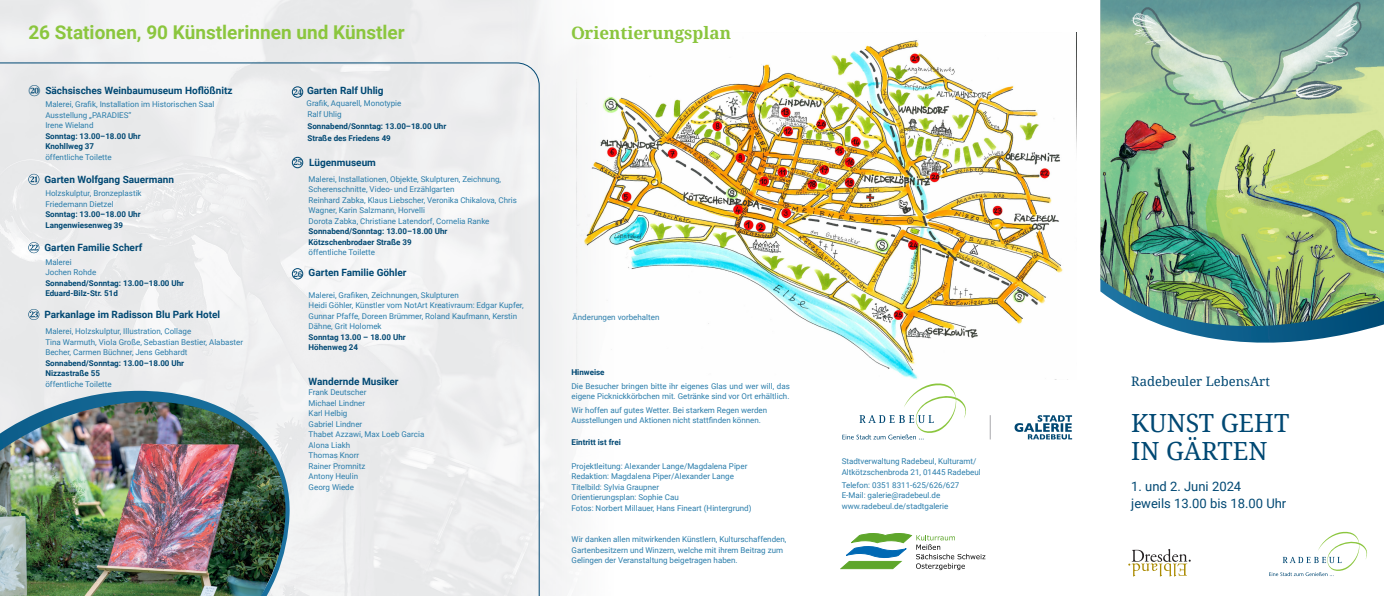
<style>
.page{position:relative;width:1384px;height:596px;background:#fff}
.page>*{position:absolute;margin:0;border:0;box-sizing:border-box;transform-origin:0 0}
.t1{font:25px/28px "Droid Serif";color:#004873}
.t2{font:700 19px "Roboto";color:#8bc63e}
.t3{font:700 17px "Droid Serif";color:#8bc63e}
.t4{font:13px "Roboto";color:#004873}
.Veranstaltungsort_fett{font:13px "Droid Serif";color:#004873}
.V-Ort{font:700 10px "Roboto";color:#004873}
.Veranstaltungsort_fett-2{font:700 10px "Roboto";color:#004873}
.Grundtext{font:8px/10.5px "Roboto";color:#2a7dab}
.Veranstaltungsort_fett-3{font:8px/10.5px "Roboto";color:#2a7dab}
.Veranstaltungsort_fett-4{font:700 8px/10.5px "Roboto";color:#004873}
.V-Ort-2{font:700 8px/12px "Roboto";color:#004873}
.V-Ort-3{font:8px/10.5px "Roboto";color:#2a7dab}
.Grundtext-2{font:700 8px "Roboto";color:#004873}
.Datum{font:700 8px "Roboto";color:#004873}
.t5{font:700 8px "Droid Serif";color:#004873}
.s1{font-family:"Cambria"}
.s2{font-weight:700;color:#004873}
.s3{font-weight:400;color:#2a7dab}
</style>
<div class="page">
<svg style="left:1269px;top:531px;width:98px;height:44px"></svg>
<img style="left:1100px;top:0;width:283px;height:278px">
<img style="left:1100px;top:278px;width:283px;height:65px">
<svg style="left:842px;top:383px;width:124px;height:56px"></svg>
<svg style="left:1014px;top:415px;width:58px;height:24px"></svg>
<svg style="left:989px;top:415px;width:1px;height:24px"></svg>
<svg style="left:1128px;top:549px;width:62px;height:27px"></svg>
<svg style="left:0;top:62px;width:540px;height:533px"></svg>
<img style="left:576px;top:33px;width:487px;height:346px">
<div style="left:292px;top:86px;width:11px;height:11px;border:1px solid #004873;border-radius:50%"></div>
<div style="left:292px;top:157px;width:11px;height:11px;border:1px solid #004873;border-radius:50%"></div>
<div style="left:292px;top:268px;width:11px;height:11px;border:1px solid #004873;border-radius:50%"></div>
<img style="left:0;top:390px;width:290px;height:205px">
<svg style="left:840px;top:533px;width:145px;height:36px"></svg>
<p class="t2" style="left:28px;top:19px;width:378px">26 Stationen, 90 Künstlerinnen und Künstler</p>
<p class="V-Ort" style="left:28px;top:83px;width:206px"><span class="s1">⑳</span> Sächsisches Weinbaumuseum Hoflößnitz</p>
<p class="Grundtext" style="left:45px;top:98px;width:170px">Malerei, Grafik, Installation im Historischen Saal</p>
<p class="Grundtext" style="left:45px;top:109px;width:88px">Ausstellung „PARADIES“</p>
<p class="Grundtext" style="left:45px;top:119px;width:50px">Irene Wieland</p>
<p class="Veranstaltungsort_fett-4" style="left:45px;top:130px;width:97px">Sonntag: 13.00–18.00 Uhr</p>
<p class="Veranstaltungsort_fett-3" style="left:45px;top:140px;width:68px"><span class="s2">Knohllweg 37 </span>öffentliche Toilette</p>
<p class="V-Ort" style="left:44px;top:172px;width:131px">Garten Wolfgang Sauermann</p>
<p class="Grundtext" style="left:45px;top:188px;width:98px">Holzskulptur, Bronzeplastik</p>
<p class="Grundtext" style="left:45px;top:198px;width:70px">Friedemann Dietzel</p>
<p class="Veranstaltungsort_fett-4" style="left:45px;top:209px;width:97px">Sonntag: 13.00–18.00 Uhr</p>
<p class="Veranstaltungsort_fett-4" style="left:45px;top:219px;width:79px">Langenwiesenweg 39</p>
<p class="V-Ort" style="left:44px;top:240px;width:99px">Garten Familie Scherf</p>
<p class="Grundtext" style="left:45px;top:256px;width:52px">Malerei<br>Jochen Rohde</p>
<p class="Veranstaltungsort_fett-4" style="left:45px;top:277px;width:140px">Sonnabend/Sonntag: 13.00–18.00 Uhr</p>
<p class="Veranstaltungsort_fett-4" style="left:45px;top:287px;width:74px">Eduard-Bilz-Str. 51d</p>
<p class="V-Ort" style="left:44px;top:307px;width:177px">Parkanlage im Radisson Blu Park Hotel</p>
<p class="Grundtext" style="left:45px;top:325px;width:199px">Malerei, Holzskulptur, Illustration, Collage<br>Tina Warmuth, Viola Große, Sebastian Bestier, Alabaster Becher, Carmen Büchner, Jens Gebhardt <span class="s2">Sonnabend/Sonntag: 13.00–18.00 Uhr</span></p>
<p class="Veranstaltungsort_fett-3" style="left:45px;top:367px;width:68px"><span class="s2">Nizzastraße 55 </span>öffentliche Toilette</p>
<p class="V-Ort" style="left:307px;top:84px;width:78px">Garten Ralf Uhlig</p>
<p class="V-Ort-3" style="left:306px;top:98px;width:96px">Grafik, Aquarell, Monotypie<br>Ralf Uhlig</p>
<p class="V-Ort-2" style="left:307px;top:120px;width:140px">Sonnabend/Sonntag: 13.00–18.00 Uhr<br>Straße des Friedens 49</p>
<p class="V-Ort" style="left:309px;top:155px;width:68px">Lügenmuseum</p>
<p class="Grundtext" style="left:309px;top:173px;width:210px">Malerei, Installationen, Objekte, Skulpturen, Zeichnung, Scherenschnitte, Video- und Erzählgarten<br>Reinhard Zabka, Klaus Liebscher, Veronika Chikalova, Chris Wagner, Karin Salzmann, Horvelli<br>Dorota Zabka, Christiane Latendorf, Cornelia Ranke</p>
<p class="Veranstaltungsort_fett-4" style="left:309px;top:226px;width:140px">Sonnabend/Sonntag: 13.00–18.00 Uhr</p>
<p class="Veranstaltungsort_fett-4" style="left:309px;top:236px;width:104px">Kötzschenbrodaer Straße 39 <span class="s3">öffentliche Toilette</span></p>
<p class="Veranstaltungsort_fett-2" style="left:309px;top:266px;width:99px">Garten Familie Göhler</p>
<p class="Veranstaltungsort_fett-3" style="left:309px;top:289px;width:152px">Malerei, Grafiken, Zeichnungen, Skulpturen</p>
<p class="Veranstaltungsort_fett-3" style="left:309px;top:299px;width:216px">Heidi Göhler, Künstler vom NotArt Kreativraum: Edgar Kupfer,<br>Gunnar Pfaffe, Doreen Brümmer, Roland Kaufmann, Kerstin<br>Dähne, Grit Holomek</p>
<p class="Veranstaltungsort_fett-4" style="left:309px;top:331px;width:99px">Sonntag 13.00 – 18.00 Uhr</p>
<p class="Veranstaltungsort_fett-4" style="left:309px;top:341px;width:51px">Höhenweg 24</p>
<p class="Veranstaltungsort_fett-2" style="left:309px;top:374px;width:91px">Wandernde Musiker</p>
<p class="Grundtext" style="left:309px;top:386px;width:59px">Frank Deutscher</p>
<p class="Grundtext" style="left:309px;top:397px;width:58px">Michael Lindner</p>
<p class="Grundtext" style="left:309px;top:407px;width:40px">Karl Helbig</p>
<p class="Grundtext" style="left:309px;top:418px;width:55px">Gabriel Lindner</p>
<p class="Grundtext" style="left:309px;top:428px;width:117px">Thabet Azzawi, Max Loeb Garcia</p>
<p class="Grundtext" style="left:309px;top:439px;width:43px">Alona Liakh</p>
<p class="Grundtext" style="left:309px;top:449px;width:52px">Thomas Knorr</p>
<p class="Grundtext" style="left:309px;top:460px;width:58px">Rainer Promnitz</p>
<p class="Grundtext" style="left:309px;top:470px;width:51px">Antony Heulin</p>
<p class="Grundtext" style="left:309px;top:481px;width:47px">Georg Wiede</p>
<p class="t5" style="left:293px;top:86px;width:10px">24</p>
<p class="t5" style="left:293px;top:157px;width:10px">25</p>
<p class="t5" style="left:293px;top:268px;width:10px">26</p>
<p class="t3" style="left:571px;top:21px;width:161px">Orientierungsplan</p>
<p class="Grundtext" style="left:572px;top:311px;width:88px">Änderungen vorbehalten</p>
<p class="Datum" style="left:571px;top:366px;width:35px">Hinweise</p>
<p class="Grundtext" style="left:571px;top:380px;width:220px">Die Besucher bringen bitte ihr eigenes Glas und wer will, das eigene Picknickkörbchen mit. Getränke sind vor Ort erhältlich.</p>
<p class="Grundtext" style="left:571px;top:404px;width:197px">Wir hoffen auf gutes Wetter. Bei starkem Regen werden<br>Ausstellungen und Aktionen nicht stattfinden können.</p>
<p class="Grundtext-2" style="left:571px;top:436px;width:51px">Eintritt ist frei</p>
<p class="Grundtext" style="left:571px;top:460px;width:177px">Projektleitung: Alexander Lange/Magdalena Piper</p>
<p class="Grundtext" style="left:571px;top:470px;width:164px">Redaktion: Magdalena Piper/Alexander Lange</p>
<p class="Grundtext" style="left:571px;top:481px;width:89px">Titelbild: Sylvia Graupner</p>
<p class="Grundtext" style="left:571px;top:491px;width:109px">Orientierungsplan: Sophie Cau</p>
<p class="Grundtext" style="left:571px;top:502px;width:181px">Fotos: Norbert Millauer, Hans Fineart (Hintergrund)</p>
<p class="Grundtext" style="left:571px;top:533px;width:216px">Wir danken allen mitwirkenden Künstlern, Kulturschaffenden,<br>Gartenbesitzern und Winzern, welche mit ihrem Beitrag zum<br>Gelingen der Veranstaltung beigetragen haben.</p>
<p class="Grundtext" style="left:841px;top:455px;width:136px">Stadtverwaltung Radebeul, Kulturamt/</p>
<p class="Grundtext" style="left:841px;top:466px;width:140px">Altkötzschenbroda 21, 01445 Radebeul</p>
<p class="Grundtext" style="left:841px;top:479px;width:119px">Telefon: 0351 8311-625/626/627</p>
<p class="Grundtext" style="left:841px;top:489px;width:100px">E-Mail: galerie@radebeul.de</p>
<p class="Grundtext" style="left:841px;top:500px;width:108px">www.radebeul.de/stadtgalerie</p>
<p class="Veranstaltungsort_fett" style="left:1131px;top:372px;width:140px">Radebeuler LebensArt</p>
<p class="t1" style="left:1131px;top:408px;width:160px">KUNST GEHT<br>IN GÄRTEN</p>
<p class="t4" style="left:1131px;top:477px;width:111px">1. und 2. Juni 2024</p>
<p class="t4" style="left:1131px;top:494px;width:156px">jeweils 13.00 bis 18.00 Uhr</p>
</div>
